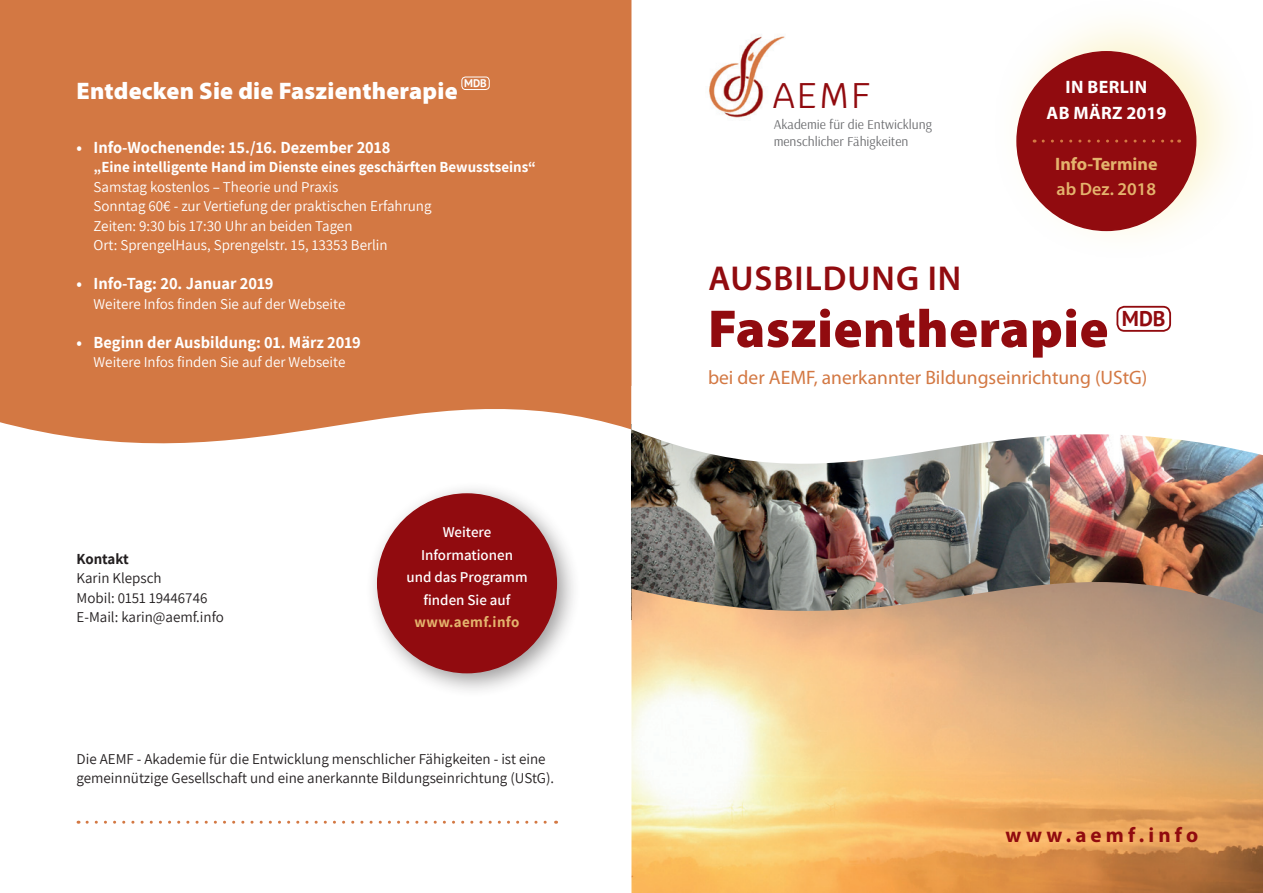
<style>
.page{position:relative;width:1263px;height:893px;background:#fff}
.page>*{position:absolute;margin:0;border:0;box-sizing:border-box;transform-origin:0 0}
.t1{font:900 53.7px "Myriad Pro";letter-spacing:.01em;color:#910b0f}
.t2{font:35.55px "Krub";color:#910b0f}
.t3{font:600 34.65px "Myriad Pro";letter-spacing:.03em;color:#910b0f}
.t4{font:900 24px "Myriad Pro";letter-spacing:.01em;color:#fff}
.t5{font:700 21.45px "PT Sans";color:#910b0f}
.t6{font:700 21px "Myriad Pro";letter-spacing:.2em;color:#910b0f}
.t7{font:19.5px "Myriad Pro";color:#d37843}
.t8{font:700 18px "Myriad Pro";letter-spacing:.02em;color:#fff}
.t9{font:700 18px "Myriad Pro";color:#e4b36d}
.t10{font:600 18px "Myriad Pro";color:#e4b36d}
.t11{font:700 16.5px "Assistant";color:#fff}
.t12{font:15px/19.5px "Assistant";color:#fff}
.t13{font:15px/19.5px "Assistant";color:#231f20}
.t14{font:600 15px "Assistant";color:#fff}
.t15{font:700 15px "Assistant";letter-spacing:.025em;color:#e4b36d}
.t16{font:700 15px "Assistant";letter-spacing:-.01em;color:#231f20}
.t17{font:13.5px "Arsenal";color:#6c6d70}
.t18{font:700 11.1px "PT Sans";color:#fff}
.s1{font-weight:700}
</style>
<div class="page">
<div style="left:0;top:0;width:631px;height:444px;background:#d37843"></div>
<img style="left:631px;top:525px;width:632px;height:57px">
<img style="left:631px;top:582px;width:632px;height:311px">
<div style="left:992px;top:0;width:264px;height:261px;background:#faefb7;opacity:.7"></div>
<div style="left:1017px;top:52px;width:179px;height:178px;background:#910b0f;border-radius:50%"></div>
<svg style="left:1043px;top:140px;width:137px;height:3px"></svg>
<img style="left:631px;top:381px;width:632px;height:144px">
<div style="left:1116px;top:306px;width:55px;height:26px;border:2px solid #910b0f;border-radius:7px"></div>
<div style="left:461px;top:77px;width:29px;height:13px;border:1px solid #fff;border-radius:4px"></div>
<div style="left:364px;top:481px;width:217px;height:217px;background:#231f20;opacity:.45"></div>
<div style="left:378px;top:494px;width:178px;height:179px;background:#910b0f;border-radius:50%"></div>
<img style="left:709px;top:35px;width:76px;height:83px">
<svg style="left:87px;top:821px;width:470px;height:3px"></svg>
<p class="t4" style="left:77px;top:78px;width:383px">Entdecken Sie die Faszientherapie</p>
<p class="t18" style="left:464px;top:76px;width:24px">MDB</p>
<p class="t11" style="left:77px;top:136px;width:315px">• Info-Wochenende: 15./16. Dezember 2018</p>
<p class="t12" style="left:94px;top:157px;width:444px"><span class="s1">„Eine intelligente Hand im Dienste eines geschärften Bewusstseins“ </span>Samstag kostenlos – Theorie und Praxis<br>Sonntag 60€ - zur Vertiefung der praktischen Erfahrung<br>Zeiten: 9:30 bis 17:30 Uhr an beiden Tagen<br>Ort: SprengelHaus, Sprengelstr. 15, 13353 Berlin</p>
<p class="t11" style="left:77px;top:273px;width:199px">• Info-Tag: 20. Januar 2019</p>
<p class="t12" style="left:94px;top:293px;width:253px">Weitere Infos finden Sie auf der Webseite</p>
<p class="t11" style="left:77px;top:331px;width:286px">• Beginn der Ausbildung: 01. März 2019</p>
<p class="t12" style="left:94px;top:352px;width:253px">Weitere Infos finden Sie auf der Webseite</p>
<p class="t16" style="left:77px;top:549px;width:54px">Kontakt</p>
<p class="t13" style="left:77px;top:568px;width:87px">Karin Klepsch</p>
<p class="t13" style="left:77px;top:587px;width:132px">Mobil: 0151 19446746</p>
<p class="t13" style="left:77px;top:607px;width:149px">E-Mail: karin@aemf.info</p>
<p class="t14" style="left:443px;top:522px;width:50px">Weitere</p>
<p class="t14" style="left:421px;top:544px;width:93px">Informationen</p>
<p class="t14" style="left:406px;top:567px;width:123px">und das Programm</p>
<p class="t14" style="left:423px;top:589px;width:88px">finden Sie auf</p>
<p class="t15" style="left:415px;top:612px;width:106px">www.aemf.info</p>
<p class="t13" style="left:77px;top:748px;width:479px">Die AEMF - Akademie für die Entwicklung menschlicher Fähigkeiten - ist eine gemeinnützige Gesellschaft und eine anerkannte Bildungseinrichtung (UStG).</p>
<p class="t2" style="left:773px;top:66px;width:99px">AEMF</p>
<p class="t17" style="left:774px;top:116px;width:160px">Akademie für die Entwicklung</p>
<p class="t17" style="left:774px;top:133px;width:136px">menschlicher Fähigkeiten</p>
<p class="t8" style="left:1065px;top:77px;width:83px">IN BERLIN</p>
<p class="t8" style="left:1046px;top:102px;width:121px">AB MÄRZ 2019</p>
<p class="t9" style="left:1055px;top:153px;width:104px">Info-Termine</p>
<p class="t10" style="left:1056px;top:178px;width:101px">ab Dez. 2018</p>
<p class="t3" style="left:708px;top:256px;width:254px">AUSBILDUNG IN</p>
<p class="t1" style="left:708px;top:298px;width:402px">Faszientherapie</p>
<p class="t7" style="left:708px;top:366px;width:441px">bei der AEMF, anerkannter Bildungseinrichtung (UStG)</p>
<p class="t5" style="left:1122px;top:304px;width:45px">MDB</p>
<p class="t6" style="left:1005px;top:823px;width:194px">www.aemf.info</p>
</div>
